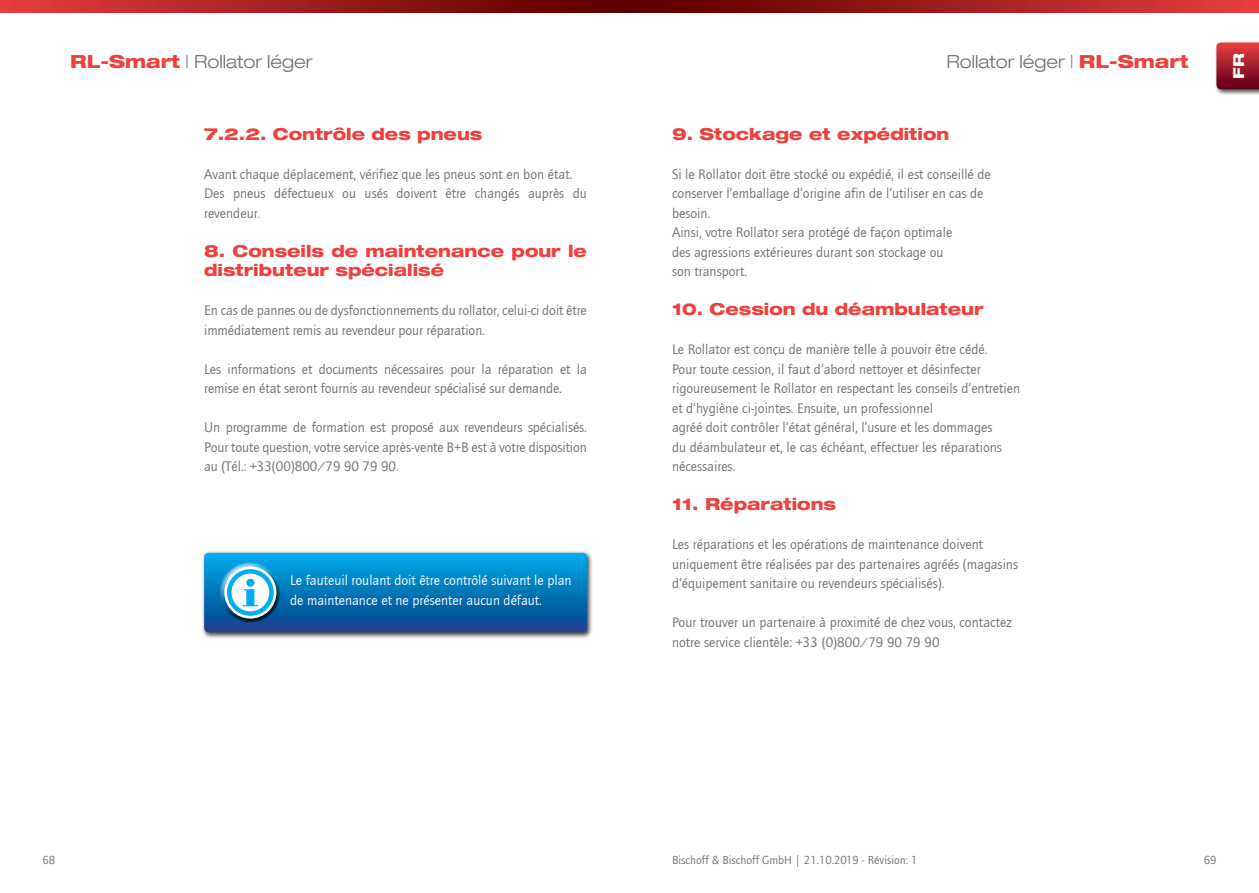
<style>
.page{position:relative;width:1259px;height:893px;background:#fff}
.page>*{position:absolute;margin:0;border:0;box-sizing:border-box;transform-origin:0 0}
.t1{font:300 18px "Helve Neu Lig Ext";color:#6d6e71}
.t2{font:800 16.5px/19.5px "Helve Neu Hea Ext";color:#ef403d}
.t3{font:800 15px "Helve Neu Hea Ext";color:#fff}
.t4{font:14.25px/19.5px "Quay Sans";color:#6d6e71}
.t5{font:14.25px/19.5px "Quay Sans";color:#fff}
.t6{font:12px "Quay Sans";color:#6d6e71}
.s1{font-family:"Helve Neu Hea Ext";font-weight:800;color:#ef403d}
.s2{color:#f58220}
</style>
<div class="page">
<svg style="left:0;top:0;width:629px;height:12px;background:#9d1d1b"></svg>
<svg style="left:629px;top:0;width:630px;height:12px;background:#9e1d1b"></svg>
<div style="left:1213px;top:40px;width:46px;height:56px;background:#000;opacity:.75"></div>
<svg style="left:1216px;top:43px;width:43px;height:46px;background:#a31f2e"></svg>
<div style="left:202px;top:550px;width:392px;height:89px;background:#000;opacity:.75"></div>
<svg style="left:204px;top:553px;width:383px;height:79px;background:#107dbd"></svg>
<div style="left:246px;top:579px;width:8px;height:8px;background:#00aeef;border-radius:50%"></div>
<p class="t1" style="left:70px;top:50px;width:244px"><span class="s1">RL-Smart</span> | Rollator léger</p>
<p class="t1" style="left:946px;top:50px;width:244px">Rollator léger | <span class="s1">RL-Smart</span></p>
<p class="t2" style="left:204px;top:123px;width:280px">7.2.2. Contrôle des pneus</p>
<p class="t4" style="left:204px;top:164px;width:384px">Avant chaque déplacement, vérifiez que les pneus sont en bon état.<br>Des pneus défectueux ou usés doivent être changés auprès du revendeur<span class="s2">.</span></p>
<p class="t2" style="left:204px;top:240px;width:384px">8. Conseils de maintenance pour le distributeur spécialisé</p>
<p class="t4" style="left:204px;top:301px;width:384px">En cas de pannes ou de dysfonctionnements du rollator, celui-ci doit être immédiatement remis au revendeur pour réparation.</p>
<p class="t4" style="left:204px;top:359px;width:384px">Les informations et documents nécessaires pour la réparation et la remise en état seront fournis au revendeur spécialisé sur demande.</p>
<p class="t4" style="left:204px;top:418px;width:384px;text-align:justify">Un programme de formation est proposé aux revendeurs spécialisés.<br>Pour toute question, votre service après-vente B+B est à votre disposition au (Tél.: +33(00)800/79 90 79 90<span class="s2">.</span></p>
<p class="t5" style="left:290px;top:571px;width:283px">Le fauteuil roulant doit être contrôlé suivant le plan de maintenance et ne présenter aucun défaut.</p>
<p class="t2" style="left:672px;top:123px;width:279px">9. Stockage et expédition</p>
<p class="t4" style="left:672px;top:164px;width:320px">Si le Rollator doit être stocké ou expédié, il est conseillé de conserver l‘emballage d‘origine afin de l‘utiliser en cas de besoin.<br>Ainsi, votre Rollator sera protégé de façon optimale<br>des agressions extérieures durant son stockage ou<br>son transport.</p>
<p class="t2" style="left:672px;top:299px;width:313px">10. Cession du déambulateur</p>
<p class="t4" style="left:672px;top:340px;width:350px">Le Rollator est conçu de manière telle à pouvoir être cédé.<br>Pour toute cession, il faut d‘abord nettoyer et désinfecter rigoureusement le Rollator en respectant les conseils d‘entretien et d‘hygiène ci-jointes. Ensuite, un professionnel<br>agréé doit contrôler l‘état général, l‘usure et les dommages<br>du déambulateur et, le cas échéant, effectuer les réparations nécessaires.</p>
<p class="t2" style="left:672px;top:494px;width:165px">11. Réparations</p>
<p class="t4" style="left:672px;top:535px;width:347px">Les réparations et les opérations de maintenance doivent uniquement être réalisées par des partenaires agréés (magasins d‘équipement sanitaire ou revendeurs spécialisés).</p>
<p class="t4" style="left:672px;top:613px;width:341px">Pour trouver un partenaire à proximité de chez vous, contactez notre service clientèle: +33 (0)800/79 90 79 90</p>
<p class="t3" style="left:1229px;top:79px;width:27px;rotate:-90deg">FR</p>
<p class="t6" style="left:672px;top:853px;width:247px">Bischoff &amp; Bischoff GmbH | 21.10.2019 - Révision: 1</p>
<p class="t6" style="left:43px;top:853px;width:14px">68</p>
<p class="t6" style="left:1203px;top:853px;width:14px">69</p>
</div>
